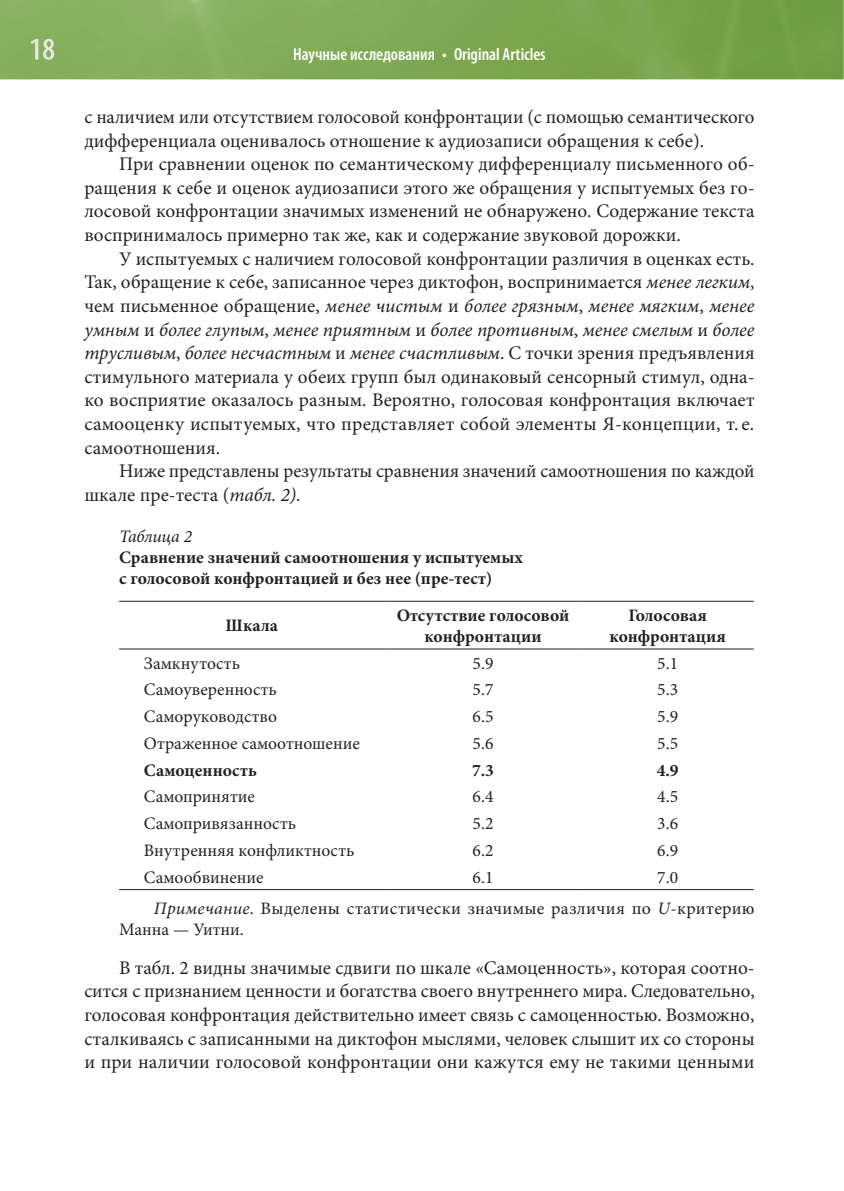
<style>
.page{position:relative;width:844px;height:1191px;background:#fff}
.page>*{position:absolute;margin:0;border:0;box-sizing:border-box;transform-origin:0 0}
.t1{font:19.25px/23.6px "Minion Pro";color:#231f20;text-align:justify}
.t2{font:17.5px "Minion Pro";color:#231f20}
.t3{font:700 17.5px/21px "Minion Pro";color:#231f20;text-align:center}
.t4{font:17.5px/31.3px "Minion Pro";letter-spacing:.02em;color:#231f20}
.t5{font:600 condensed 17.5px "Myriad Pro";color:#fff}
.t6{font:italic 17.5px "Minion Pro";letter-spacing:-.01em;color:#231f20}
.s1{font-style:italic}
</style>
<div class="page">
<img style="left:0;top:0;width:843px;height:79px">
<img style="left:31px;top:39px;width:23px;height:21px">
<hr style="left:119px;top:601px;width:265px;height:1px;background:#231f20">
<hr style="left:384px;top:601px;width:197px;height:1px;background:#231f20">
<hr style="left:581px;top:601px;width:172px;height:1px;background:#231f20">
<hr style="left:119px;top:648px;width:265px;height:1px;background:#231f20">
<hr style="left:384px;top:648px;width:197px;height:1px;background:#231f20">
<hr style="left:581px;top:648px;width:172px;height:1px;background:#231f20">
<hr style="left:119px;top:889px;width:265px;height:1px;background:#231f20">
<hr style="left:384px;top:889px;width:197px;height:1px;background:#231f20">
<hr style="left:581px;top:889px;width:172px;height:1px;background:#231f20">
<p class="t5" style="left:293px;top:43px;width:254px">Научные исследования • Original Articles</p>
<p class="t1" style="left:84px;top:105px;width:671px">с наличием или отсутствием голосовой конфронтации (с помощью семантического дифференциала оценивалось отношение к аудиозаписи обращения к себе).</p>
<p class="t1" style="left:84px;top:152px;width:671px;text-indent:35px">При сравнении оценок по семантическому дифференциалу письменного об&shy;ращения к себе и оценок аудиозаписи этого же обращения у испытуемых без го&shy;лосовой конфронтации значимых изменений не обнаружено. Содержание текста воспринималось примерно так же, как и содержание звуковой дорожки.</p>
<p class="t1" style="left:84px;top:247px;width:671px;text-indent:35px">У испытуемых с наличием голосовой конфронтации различия в оценках есть.<br>Так, обращение к себе, записанное через диктофон, воспринимается <span class="s1">менее легким</span>, чем письменное обращение, <span class="s1">менее чистым</span> и <span class="s1">более грязным</span>, <span class="s1">менее мягким</span>, <span class="s1">менее умным</span> и <span class="s1">более глупым</span>, <span class="s1">менее приятным</span> и <span class="s1">более противным</span>, <span class="s1">менее смелым</span> и <span class="s1">более трусливым</span>, <span class="s1">более несчастным</span> и <span class="s1">менее счастливым</span>. С точки зрения предъявления стимульного материала у обеих групп был одинаковый сенсорный стимул, одна&shy;ко восприятие оказалось разным. Вероятно, голосовая конфронтация включает самооценку испытуемых, что представляет собой элементы Я-концепции, т. е. самоотношения.</p>
<p class="t1" style="left:84px;top:459px;width:671px;text-indent:35px">Ниже представлены результаты сравнения значений самоотношения по каждой шкале пре-теста (<span class="s1">табл. 2).</span></p>
<p class="t6" style="left:119px;top:524px;width:75px">Таблица 2</p>
<p class="t3" style="left:119px;top:546px;width:405px;text-align:left">Сравнение значений самоотношения у испытуемых с голосовой конфронтацией и без нее (пре-тест)</p>
<p class="t3" style="left:225px;top:615px;width:54px">Шкала</p>
<p class="t3" style="left:396px;top:604px;width:174px">Отсутствие голосовой конфронтации</p>
<p class="t3" style="left:609px;top:604px;width:118px">Голосовая конфронтация</p>
<p class="t2" style="left:144px;top:651px;width:97px">Замкнутость</p>
<p class="t2" style="left:472px;top:651px;width:22px">5.9</p>
<p class="t2" style="left:657px;top:651px;width:22px">5.1</p>
<p class="t2" style="left:144px;top:678px;width:134px">Самоуверенность</p>
<p class="t2" style="left:472px;top:678px;width:22px">5.7</p>
<p class="t2" style="left:657px;top:678px;width:22px">5.3</p>
<p class="t2" style="left:144px;top:705px;width:135px">Саморуководство</p>
<p class="t2" style="left:472px;top:705px;width:22px">6.5</p>
<p class="t2" style="left:657px;top:705px;width:22px">5.9</p>
<p class="t2" style="left:144px;top:731px;width:217px">Отраженное самоотношение</p>
<p class="t2" style="left:472px;top:731px;width:22px">5.6</p>
<p class="t2" style="left:657px;top:731px;width:22px">5.5</p>
<p class="t3" style="left:144px;top:759px;width:114px">Самоценность</p>
<p class="t3" style="left:472px;top:759px;width:23px">7.3</p>
<p class="t3" style="left:656px;top:759px;width:23px">4.9</p>
<p class="t2" style="left:144px;top:785px;width:112px">Самопринятие</p>
<p class="t2" style="left:472px;top:785px;width:22px">6.4</p>
<p class="t2" style="left:657px;top:785px;width:22px">4.5</p>
<p class="t2" style="left:144px;top:812px;width:153px">Самопривязанность</p>
<p class="t2" style="left:472px;top:812px;width:22px">5.2</p>
<p class="t2" style="left:657px;top:812px;width:22px">3.6</p>
<p class="t2" style="left:144px;top:838px;width:212px">Внутренняя конфликтность</p>
<p class="t2" style="left:472px;top:838px;width:22px">6.2</p>
<p class="t2" style="left:657px;top:838px;width:22px">6.9</p>
<p class="t2" style="left:144px;top:865px;width:121px">Самообвинение</p>
<p class="t2" style="left:472px;top:865px;width:22px">6.1</p>
<p class="t4" style="left:154px;top:861px;width:602px;text-indent:503px">7.0<br><span class="s1">Примечание</span>. Выделены статистически значимые различия по <span class="s1">U</span>-критерию</p>
<p class="t2" style="left:119px;top:917px;width:126px">Манна — Уитни.</p>
<p class="t1" style="left:84px;top:955px;width:671px;text-indent:35px">В табл. 2 видны значимые сдвиги по шкале «Самоценность», которая соотно&shy;сится с признанием ценности и богатства своего внутреннего мира. Следовательно, голосовая конфронтация действительно имеет связь с самоценностью. Возможно, сталкиваясь с записанными на диктофон мыслями, человек слышит их со стороны и при наличии голосовой конфронтации они кажутся ему не такими ценными</p>
</div>
